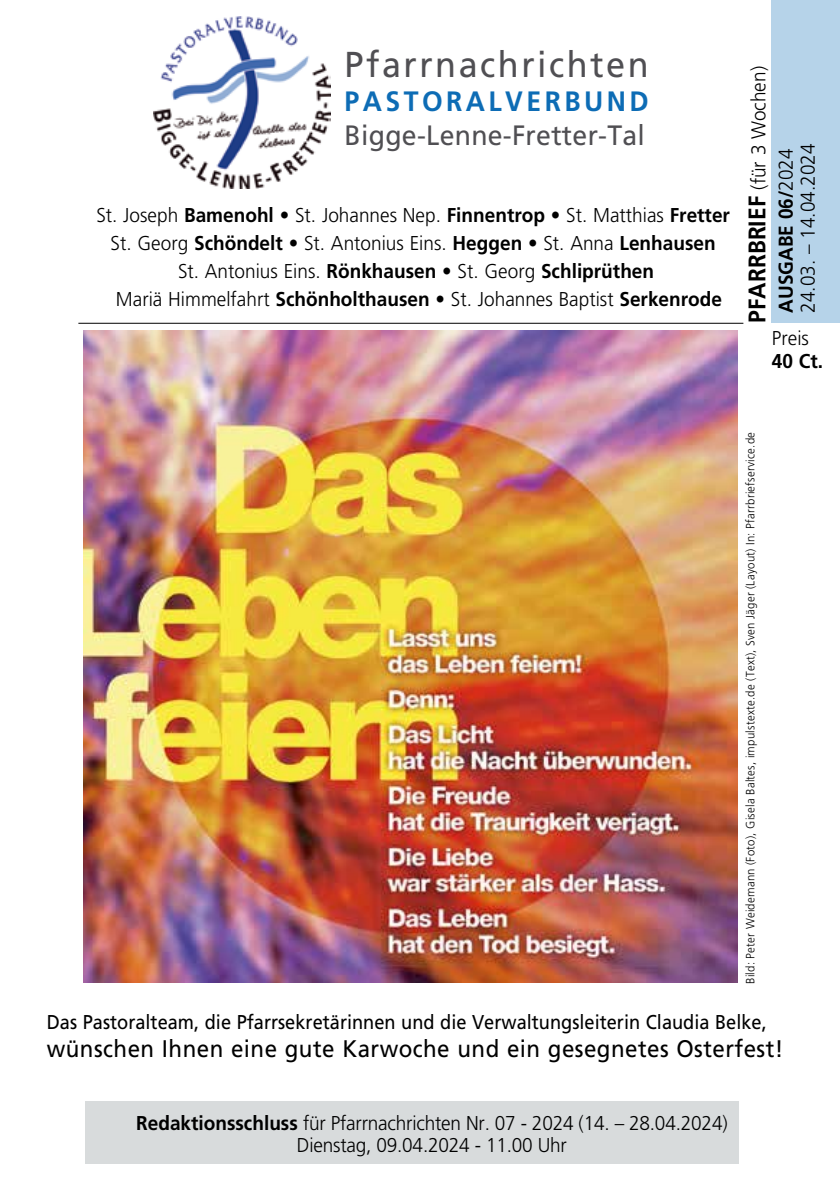
<style>
.page{position:relative;width:840px;height:1191px;background:#fff}
.page>*{position:absolute;margin:0;border:0;box-sizing:border-box;transform-origin:0 0}
.t1{font:36px "Frutiger";letter-spacing:.075em;color:#504f53;scale:.95 1}
.t2{font:28px "Frutiger";letter-spacing:.01em;color:#504f53;scale:.95 1}
.t3{font:700 28px "Frutiger";letter-spacing:.13em;color:#0d6cb5;scale:.95 1}
.t4{font:24px "Frutiger";letter-spacing:.02em;color:#000;scale:.93 1}
.t5{font:300 20px/28px "Frutiger";color:#000;text-align:center;scale:.95 1}
.t6{font:20px "Frutiger";color:#000;scale:.91 1}
.t7{font:700 20px "Frutiger";color:#000;scale:.95 1}
.t8{font:300 12px "Frutiger";letter-spacing:.02em;color:#000;scale:.95 1}
.s1{font-weight:700}
.s2{font-weight:700;font-size:24px}
</style>
<div class="page">
<img style="left:84px;top:330px;width:652px;height:652px">
<div style="left:771px;top:0;width:68px;height:322px;background:#b6d3e9"></div>
<div style="left:85px;top:1101px;width:653px;height:62px;background:#d8dbdc"></div>
<hr style="left:78px;top:323px;width:665px;height:1px;background:#000">
<img style="left:153px;top:17px;width:177px;height:172px">
<h1 class="t1" style="left:344px;top:44px;width:321px">Pfarrnachrichten</h1>
<h2 class="t3" style="left:344px;top:85px;width:321px">PASTORALVERBUND</h2>
<h2 class="t2" style="left:344px;top:118px;width:317px">Bigge-Lenne-Fretter-Tal</h2>
<p class="t5" style="left:96px;top:201px;width:668px">St. Joseph <span class="s1">Bamenohl</span> • St. Johannes Nep. <span class="s1">Finnentrop</span> • St. Matthias <span class="s1">Fretter </span>St. Georg <span class="s1">Schöndelt</span> • St. Antonius Eins. <span class="s1">Heggen</span> • St. Anna <span class="s1">Lenhausen<br></span>St. Antonius Eins. <span class="s1">Rönkhausen</span> • St. Georg <span class="s1">Schliprüthen<br></span>Mariä Himmelfahrt <span class="s1">Schönholthausen •</span> St. Johannes Baptist <span class="s1">Serkenrode</span></p>
<p class="t5" style="left:744px;top:323px;width:272px;rotate:-90deg"><span class="s2">PFARRBRIEF</span> (für 3 Wochen)</p>
<p class="t5" style="left:774px;top:313px;width:179px;line-height:22px;text-align:left;rotate:-90deg"><span class="s1">AUSGABE 06/</span>2024<br>24.03. – 14.04.2024</p>
<p class="t5" style="left:771px;top:324px;width:40px">Preis</p>
<p class="t7" style="left:771px;top:349px;width:55px">40 Ct.</p>
<p class="t8" style="left:743px;top:984px;width:582px;rotate:-90deg">Bild: Peter Weidemann (Foto), Gisela Baltes, impulstexte.de (Text), Sven Jäger (Layout) In: Pfarrbriefservice.de</p>
<p class="t6" style="left:47px;top:1010px;width:792px">Das Pastoralteam, die Pfarrsekretärinnen und die Verwaltungsleiterin Claudia Belke,</p>
<p class="t4" style="left:47px;top:1035px;width:793px">wünschen Ihnen eine gute Karwoche und ein gesegnetes Osterfest!</p>
<p class="t5" style="left:136px;top:1111px;width:623px;line-height:22px"><span class="s1">Redaktionsschluss</span> für Pfarrnachrichten Nr. 07 - 2024 (14. – 28.04.2024)<br>Dienstag, 09.04.2024 - 11.00 Uhr</p>
</div>
